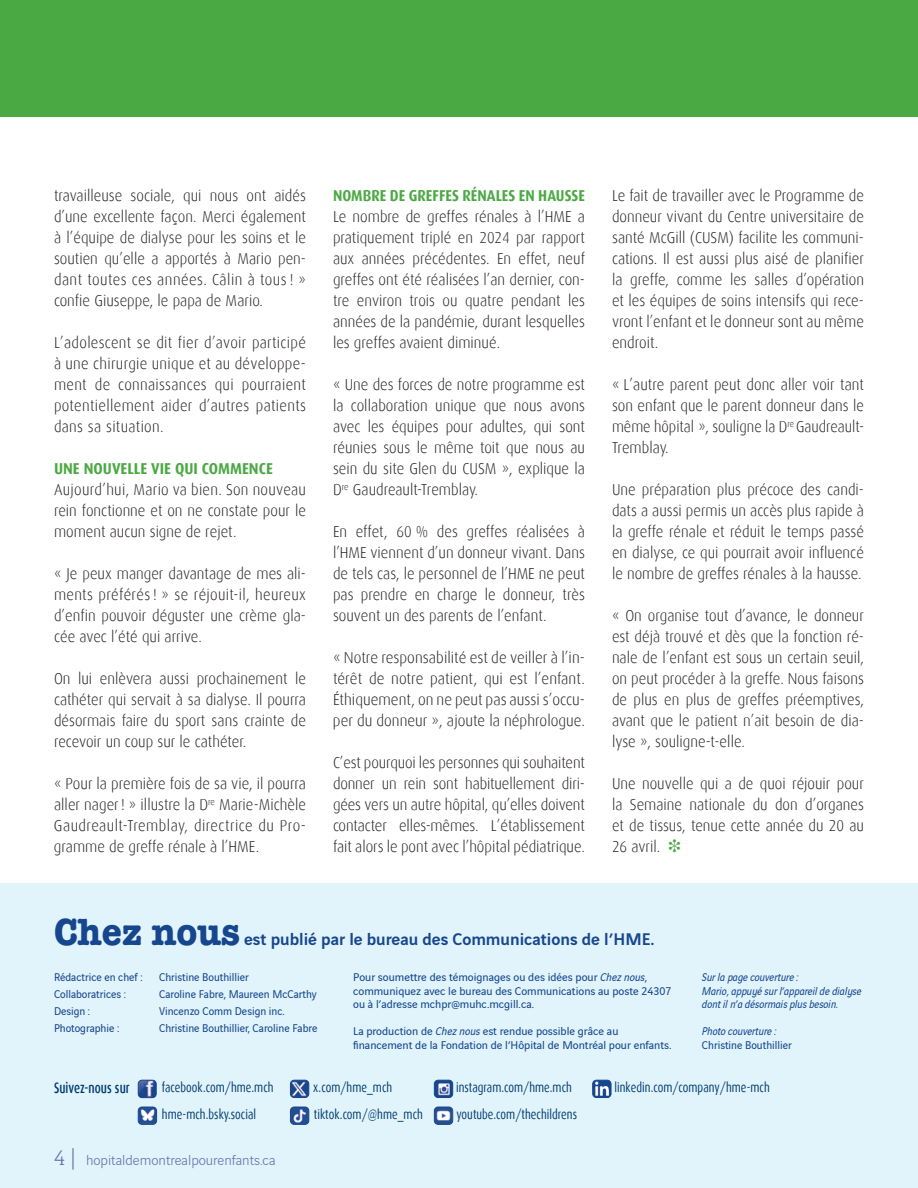
<style>
.page{position:relative;width:918px;height:1188px;background:#fff}
.page>*{position:absolute;margin:0;border:0;box-sizing:border-box;transform-origin:0 0}
.t1{font:500 18px "Vinci Sans";color:#16468d}
.t2{font:300 15.75px/21px "Dax";color:#231f20;text-align:justify;scale:.95 1}
.t3{font:300 15.75px/21px "Dax";color:#231f20;text-align:justify}
.t4{font:700 15.75px "Dax";color:#4ba944;scale:.91 1}
.t5{font:700 15.75px "Dax";color:#4ba944;scale:.95 1}
.t6{font:300 15px "Vinci Sans";color:#717bb0}
.t7{font:500 15px "Dax";letter-spacing:.005em;color:#003a6e;scale:.75 1}
.t8{font:13.5px "Dax";letter-spacing:.005em;color:#003a6e;scale:.8 1}
.t9{font:12px/13.5px "Vinci Sans";color:#16468d}
.t10{font:12px "Vinci Sans";color:#16468d;scale:.95 1}
.t11{font:italic 12px/13.5px "Vinci Sans";color:#16468d;scale:.95 1}
.s1{font-family:"American Typewriter";font-weight:700;font-size:39px}
.s2{font-style:italic}
.s3{font-family:"Vinci Serif";font-size:22.5px}
.s4{font-size:22.5px}
</style>
<div class="page">
<div style="left:0;top:0;width:918px;height:117px;background:#4ba944"></div>
<div style="left:0;top:883px;width:918px;height:305px;background:#e1f4fc"></div>
<img style="left:434px;top:1080px;width:19px;height:18px">
<div style="left:434px;top:1080px;width:19px;height:18px;border:1px solid #16468d;border-radius:4px"></div>
<img style="left:290px;top:1080px;width:19px;height:18px">
<div style="left:290px;top:1080px;width:19px;height:18px;border:1px solid #16468d;border-radius:4px"></div>
<img style="left:138px;top:1080px;width:18px;height:18px">
<div style="left:138px;top:1080px;width:18px;height:18px;border:1px solid #16468d;border-radius:4px"></div>
<img style="left:593px;top:1080px;width:18px;height:18px">
<div style="left:592px;top:1080px;width:19px;height:18px;border:1px solid #16468d;border-radius:4px"></div>
<img style="left:138px;top:1107px;width:19px;height:17px">
<div style="left:138px;top:1107px;width:19px;height:18px;border:1px solid #16468d;border-radius:4px"></div>
<img style="left:290px;top:1107px;width:19px;height:17px">
<div style="left:290px;top:1107px;width:19px;height:18px;border:1px solid #16468d;border-radius:4px"></div>
<img style="left:434px;top:1107px;width:19px;height:17px">
<div style="left:434px;top:1107px;width:19px;height:18px;border:1px solid #16468d;border-radius:4px"></div>
<p class="t2" style="left:54px;top:185px;width:267px">travailleuse sociale, qui nous ont aidés d’une excellente façon. Merci également à l’équipe de dialyse pour les soins et le soutien qu’elle a apportés à Mario pen&shy;dant toutes ces années. Câlin à tous ! » confie Giuseppe, le papa de Mario.</p>
<p class="t2" style="left:54px;top:332px;width:267px">L’adolescent se dit fier d’avoir participé à une chirurgie unique et au développe&shy;ment de connaissances qui pourraient potentiellement aider d’autres patients dans sa situation.</p>
<p class="t5" style="left:54px;top:460px;width:232px">UNE NOUVELLE VIE QUI COMMENCE</p>
<p class="t2" style="left:54px;top:479px;width:267px">Aujourd’hui, Mario va bien. Son nouveau rein fonctionne et on ne constate pour le moment aucun signe de rejet.</p>
<p class="t2" style="left:54px;top:563px;width:267px">« Je peux manger davantage de mes ali&shy;ments préférés! » se réjouit-il, heureux d’enfin pouvoir déguster une crème gla&shy;cée avec l’été qui arrive.</p>
<p class="t2" style="left:54px;top:668px;width:267px">On lui enlèvera aussi prochainement le cathéter qui servait à sa dialyse. Il pourra désormais faire du sport sans crainte de recevoir un coup sur le cathéter.</p>
<p class="t2" style="left:54px;top:773px;width:267px">« Pour la première fois de sa vie, il pourra aller nager! » illustre la D<sup>re</sup> Marie-Michèle Gaudreault-Tremblay, directrice du Pro&shy;gramme de greffe rénale à l’HME.</p>
<p class="t4" style="left:333px;top:187px;width:278px">NOMBRE DE GREFFES RÉNALES EN HAUSSE</p>
<p class="t2" style="left:333px;top:206px;width:267px">Le nombre de greffes rénales à l’HME a pratiquement triplé en 2024 par rapport aux années précédentes. En effet, neuf greffes ont été réalisées l’an dernier, con&shy;tre environ trois ou quatre pendant les années de la pandémie, durant lesquelles les greffes avaient diminué.</p>
<p class="t2" style="left:333px;top:374px;width:267px">« Une des forces de notre programme est la collaboration unique que nous avons avec les équipes pour adultes, qui sont réunies sous le même toit que nous au sein du site Glen du CUSM », explique la D<sup>re</sup> Gaudreault-Tremblay.</p>
<p class="t2" style="left:333px;top:521px;width:267px">En effet, 60 % des greffes réalisées à l’HME viennent d’un donneur vivant. Dans de tels cas, le personnel de l’HME ne peut pas prendre en charge le donneur, très souvent un des parents de l’enfant.</p>
<p class="t3" style="left:333px;top:647px;width:254px">« Notre responsabilité est de veiller à l’in&shy;térêt de notre patient, qui est l’enfant.<br>Éthiquement, on ne peut pas aussi s’occu&shy;per du donneur », ajoute la néphrologue.</p>
<p class="t2" style="left:333px;top:752px;width:267px">C’est pourquoi les personnes qui souhaitent donner un rein sont habituellement diri&shy;gées vers un autre hôpital, qu’elles doivent contacter elles-mêmes. L’établissement fait alors le pont avec l’hôpital pédiatrique.</p>
<p class="t2" style="left:612px;top:185px;width:267px">Le fait de travailler avec le Programme de donneur vivant du Centre universitaire de santé McGill (CUSM) facilite les communi&shy;cations. Il est aussi plus aisé de planifier la greffe, comme les salles d’opération et les équipes de soins intensifs qui rece&shy;vront l’enfant et le donneur sont au même endroit.</p>
<p class="t2" style="left:612px;top:374px;width:267px">« L’autre parent peut donc aller voir tant son enfant que le parent donneur dans le même hôpital », souligne la D<sup>re</sup> Gaudreault-Tremblay.</p>
<p class="t2" style="left:612px;top:479px;width:267px">Une préparation plus précoce des candi&shy;dats a aussi permis un accès plus rapide à la greffe rénale et réduit le temps passé en dialyse, ce qui pourrait avoir influencé le nombre de greffes rénales à la hausse.</p>
<p class="t2" style="left:612px;top:605px;width:267px">« On organise tout d’avance, le donneur est déjà trouvé et dès que la fonction ré&shy;nale de l’enfant est sous un certain seuil, on peut procéder à la greffe. Nous faisons de plus en plus de greffes préemptives, avant que le patient n’ait besoin de dia&shy;lyse », souligne-t-elle.</p>
<p class="t2" style="left:612px;top:773px;width:267px">Une nouvelle qui a de quoi réjouir pour la Semaine nationale du don d’organes et de tissus, tenue cette année du 20 au 26 avril.</p>
<p class="t1" style="left:54px;top:925px;width:602px"><span class="s1">Chez nous</span> est publié par le bureau des Communications de l’HME.</p>
<p class="t10" style="left:54px;top:968px;width:95px">Rédactrice en chef :</p>
<p class="t10" style="left:159px;top:968px;width:96px">Christine Bouthillier</p>
<p class="t10" style="left:54px;top:985px;width:78px">Collaboratrices :</p>
<p class="t10" style="left:159px;top:985px;width:168px">Caroline Fabre, Maureen McCarthy</p>
<p class="t10" style="left:54px;top:1002px;width:40px">Design :</p>
<p class="t10" style="left:159px;top:1002px;width:134px">Vincenzo Comm Design inc.</p>
<p class="t10" style="left:54px;top:1019px;width:70px">Photographie :</p>
<p class="t10" style="left:159px;top:1019px;width:168px">Christine Bouthillier, Caroline Fabre</p>
<p class="t9" style="left:353px;top:969px;width:320px">Pour soumettre des témoignages ou des idées pour <span class="s2">Chez nous</span>, communiquez avec le bureau des Communications au poste 24307 ou à l’adresse mchpr@muhc.mcgill.ca.</p>
<p class="t9" style="left:353px;top:1023px;width:320px">La production de <span class="s2">Chez nous</span> est rendue possible grâce au financement de la Fondation de l’Hôpital de Montréal pour enfants.</p>
<p class="t11" style="left:702px;top:969px;width:169px">Sur la page couverture :<br>Mario, appuyé sur l’appareil de dialyse dont il n’a désormais plus besoin.</p>
<p class="t11" style="left:702px;top:1023px;width:80px">Photo couverture :</p>
<p class="t10" style="left:702px;top:1036px;width:96px">Christine Bouthillier</p>
<p class="t7" style="left:54px;top:1080px;width:102px">Suivez-nous sur</p>
<p class="t8" style="left:162px;top:1080px;width:141px">facebook.com/hme.mch</p>
<p class="t8" style="left:313px;top:1080px;width:100px">x.com/hme_mch</p>
<p class="t8" style="left:456px;top:1080px;width:146px">instagram.com/hme.mch</p>
<p class="t8" style="left:614px;top:1080px;width:196px">linkedin.com/company/hme-mch</p>
<p class="t8" style="left:162px;top:1107px;width:119px">hme-mch.bsky.social</p>
<p class="t8" style="left:314px;top:1107px;width:138px">tiktok.com/@hme_mch</p>
<p class="t8" style="left:456px;top:1107px;width:152px">youtube.com/thechildrens</p>
<p class="t6" style="left:54px;top:1149px;width:223px"><span class="s3">4</span> <span class="s4">|</span> hopitaldemontrealpourenfants.ca</p>
</div>
